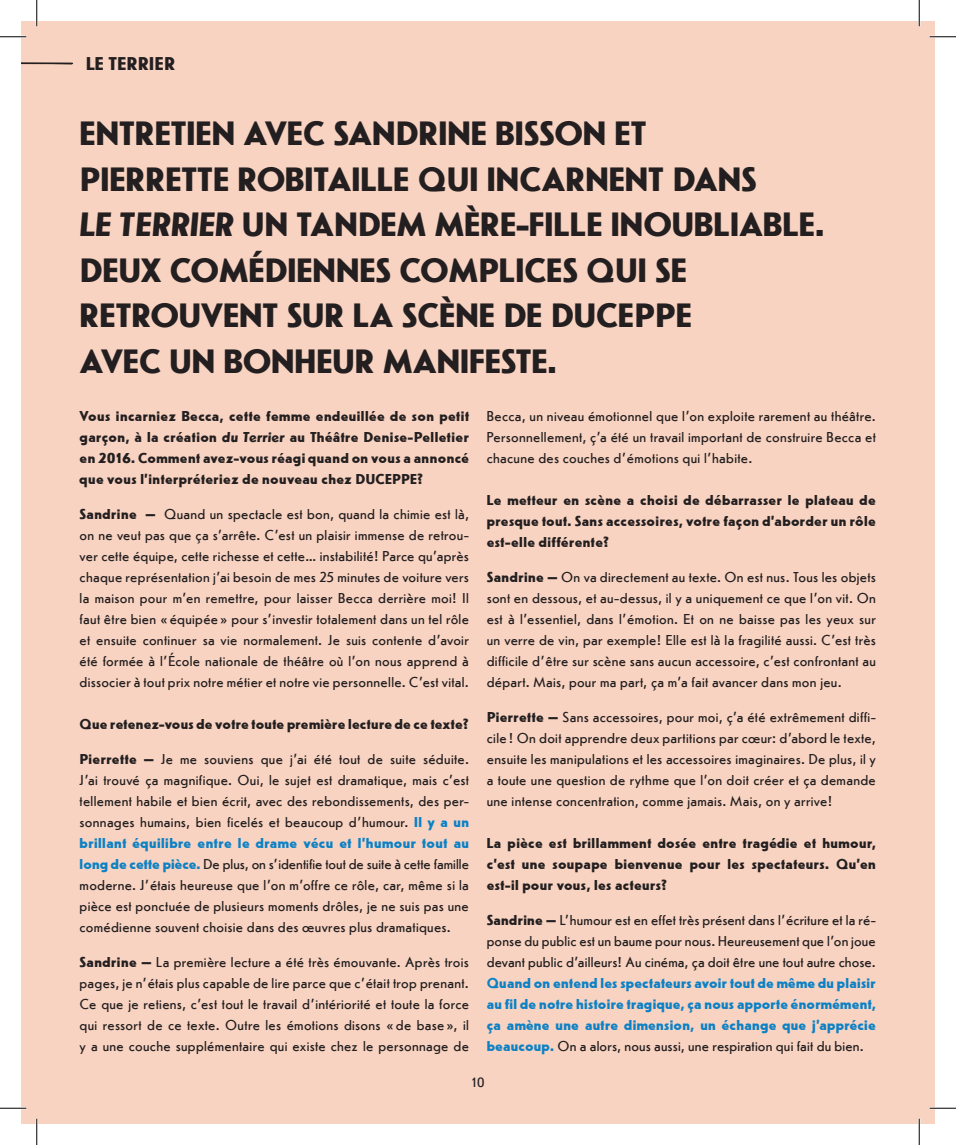
<style>
.page{position:relative;width:956px;height:1145px;background:#fff}
.page>*{position:absolute;margin:0;border:0;box-sizing:border-box;transform-origin:0 0}
.t1{font:700 35px/45.5px "Erbar W01";color:#231f20}
.t2{font:700 19.25px "Erbar W01";letter-spacing:.01em;color:#231f20}
.t3{font:500 14.88px/21px "Erbar W01";letter-spacing:.02em;color:#231f20;text-align:justify}
.t4{font:700 14.88px/21px "Erbar W01";letter-spacing:.025em;color:#231f20;text-align:justify}
.t5{font:700 14.88px/21px "Erbar W01";letter-spacing:.025em;color:#0c81c5;text-align:justify}
.t6{font:500 14px "Erbar W01";color:#231f20}
.s1{font-style:italic}
.s2{font-weight:700}
.s3{font-weight:700;color:#0c81c5}
.s4{font-weight:500;color:#231f20}
</style>
<div class="page">
<div style="left:21px;top:21px;width:913px;height:1102px;background:#f9d3c1"></div>
<svg style="left:21px;top:62px;width:52px;height:2px"></svg>
<hr style="left:0;top:36px;width:26px;height:2px;background:#fff">
<hr style="left:929px;top:36px;width:27px;height:2px;background:#fff">
<hr style="left:0;top:1107px;width:26px;height:2px;background:#fff">
<hr style="left:929px;top:1107px;width:27px;height:2px;background:#fff">
<hr style="left:36px;top:0;width:2px;height:26px;background:#fff">
<hr style="left:36px;top:1118px;width:2px;height:26px;background:#fff">
<hr style="left:918px;top:0;width:2px;height:26px;background:#fff">
<hr style="left:918px;top:1118px;width:2px;height:26px;background:#fff">
<svg style="left:0;top:36px;width:26px;height:1px"></svg>
<svg style="left:929px;top:36px;width:27px;height:1px"></svg>
<svg style="left:0;top:1107px;width:26px;height:1px"></svg>
<svg style="left:929px;top:1107px;width:27px;height:1px"></svg>
<svg style="left:36px;top:0;width:1px;height:26px"></svg>
<svg style="left:36px;top:1118px;width:1px;height:26px"></svg>
<svg style="left:918px;top:0;width:1px;height:26px"></svg>
<svg style="left:918px;top:1118px;width:1px;height:26px"></svg>
<p class="t2" style="left:86px;top:52px;width:91px">LE TERRIER</p>
<h1 class="t1" style="left:80px;top:111px;width:746px">ENTRETIEN AVEC SANDRINE BISSON ET<br>PIERRETTE ROBITAILLE QUI INCARNENT DANS<br><span class="s1">LE TERRIER</span> UN TANDEM MÈRE-FILLE INOUBLIABLE.<br>DEUX COMÉDIENNES COMPLICES QUI SE RETROUVENT SUR LA SCÈNE DE DUCEPPE<br>AVEC UN BONHEUR MANIFESTE.</h1>
<p class="t4" style="left:80px;top:406px;width:391px">Vous incarniez Becca, cette femme endeuillée de son petit garçon, à la création <span class="s1">du Terrier</span> au Théâtre Denise-Pelletier en 2016. Comment avez-vous réagi quand on vous a annoncé que vous l’interpréteriez de nouveau chez DUCEPPE?</p>
<p class="t3" style="left:80px;top:504px;width:391px"><span class="s2">Sandrine —</span> Quand un spectacle est bon, quand la chimie est là, on ne veut pas que ça s’arrête. C’est un plaisir immense de retrou&shy;ver cette équipe, cette richesse et cette… instabilité! Parce qu’après chaque représentation j’ai besoin de mes 25 minutes de voiture vers la maison pour m’en remettre, pour laisser Becca derrière moi! Il faut être bien « équipée » pour s’investir totalement dans un tel rôle et ensuite continuer sa vie normalement. Je suis contente d’avoir été formée à l’École nationale de théâtre où l’on nous apprend à dissocier à tout prix notre métier et notre vie personnelle. C’est vital.</p>
<p class="t4" style="left:80px;top:714px;width:391px">Que retenez-vous de votre toute première lecture de ce texte?</p>
<p class="t3" style="left:80px;top:749px;width:391px"><span class="s2">Pierrette —</span> Je me souviens que j’ai été tout de suite séduite.<br>J’ai trouvé ça magnifique. Oui, le sujet est dramatique, mais c’est tellement habile et bien écrit, avec des rebondissements, des per&shy;sonnages humains, bien ficelés et beaucoup d’humour. <span class="s3">Il y a un brillant équilibre entre le drame vécu et l’humour tout au long de cette pièce.</span> De plus, on s’identifie tout de suite à cette famille moderne. J’étais heureuse que l’on m’offre ce rôle, car, même si la pièce est ponctuée de plusieurs moments drôles, je ne suis pas une comédienne souvent choisie dans des œuvres plus dramatiques.</p>
<p class="t3" style="left:80px;top:952px;width:391px"><span class="s2">Sandrine —</span> La première lecture a été très émouvante. Après trois pages, je n’étais plus capable de lire parce que c’était trop prenant.<br>Ce que je retiens, c’est tout le travail d’intériorité et toute la force qui ressort de ce texte. Outre les émotions disons « de base », il y a une couche supplémentaire qui existe chez le personnage de</p>
<p class="t3" style="left:486px;top:406px;width:390px">Becca, un niveau émotionnel que l’on exploite rarement au théâtre.<br>Personnellement, ç’a été un travail important de construire Becca et chacune des couches d’émotions qui l’habite.</p>
<p class="t4" style="left:486px;top:490px;width:390px">Le metteur en scène a choisi de débarrasser le plateau de presque tout. Sans accessoires, votre façon d’aborder un rôle est-elle différente?</p>
<p class="t3" style="left:486px;top:567px;width:391px"><span class="s2">Sandrine —</span> On va directement au texte. On est nus. Tous les objets sont en dessous, et au-dessus, il y a uniquement ce que l’on vit. On est à l’essentiel, dans l’émotion. Et on ne baisse pas les yeux sur un verre de vin, par exemple! Elle est là la fragilité aussi. C’est très difficile d’être sur scène sans aucun accessoire, c’est confrontant au départ. Mais, pour ma part, ça m’a fait avancer dans mon jeu.</p>
<p class="t3" style="left:486px;top:707px;width:390px"><span class="s2">Pierrette —</span> Sans accessoires, pour moi, ç’a été extrêmement diffi&shy;cile ! On doit apprendre deux partitions par cœur: d’abord le texte, ensuite les manipulations et les accessoires imaginaires. De plus, il y a toute une question de rythme que l’on doit créer et ça demande une intense concentration, comme jamais. Mais, on y arrive!</p>
<p class="t4" style="left:486px;top:833px;width:390px">La pièce est brillamment dosée entre tragédie et humour, c’est une soupape bienvenue pour les spectateurs. Qu’en est-il pour vous, les acteurs?</p>
<p class="t3" style="left:486px;top:910px;width:390px"><span class="s2">Sandrine —</span> L’humour est en effet très présent dans l’écriture et la ré&shy;ponse du public est un baume pour nous. Heureusement que l’on joue devant public d’ailleurs! Au cinéma, ça doit être une tout autre chose.</p>
<p class="t5" style="left:486px;top:973px;width:390px">Quand on entend les spectateurs avoir tout de même du plaisir au fil de notre histoire tragique, ça nous apporte énormément, ça amène une autre dimension, un échange que j’apprécie beaucoup. <span class="s4">On a alors, nous aussi, une respiration qui fait du bien.</span></p>
<p class="t6" style="left:471px;top:1075px;width:15px">10</p>
</div>
